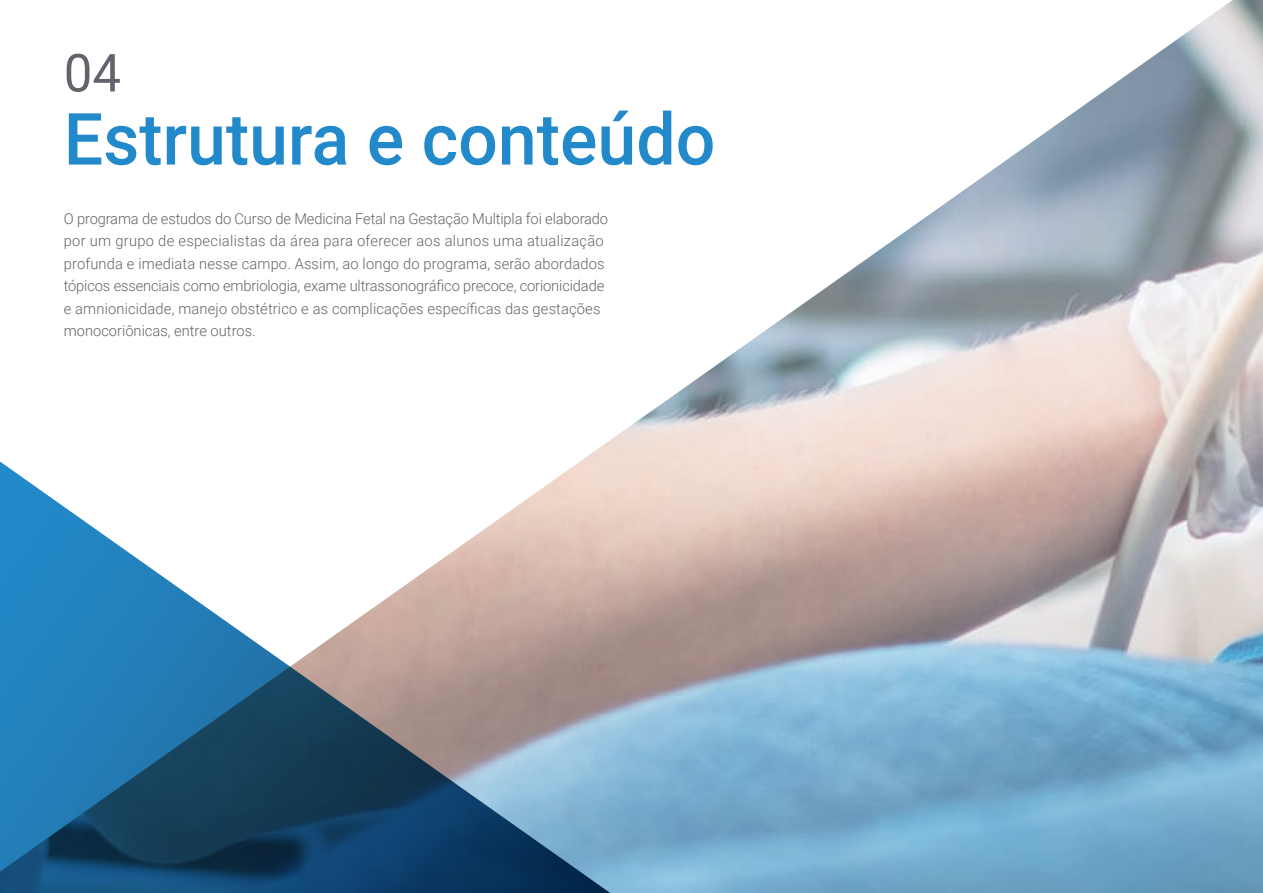
<style>
.page{position:relative;width:1263px;height:893px;background:#fff}
.page>*{position:absolute;margin:0;border:0;box-sizing:border-box;transform-origin:0 0}
.t1{font:500 72px "Roboto";color:#2289ca}
.t2{font:52.5px "Roboto";color:#61646a}
.t3{font:300 15px/22.5px "Roboto";letter-spacing:.01em;color:#61646a}
</style>
<div class="page">
<img style="left:602px;top:0;width:661px;height:893px">
<svg style="left:0;top:446px;width:640px;height:447px"></svg>
<h2 class="t2" style="left:64px;top:36px;width:59px">04</h2>
<h1 class="t1" style="left:64px;top:89px;width:653px">Estrutura e conteúdo</h1>
<p class="t3" style="left:64px;top:207px;width:546px">O programa de estudos do Curso de Medicina Fetal na Gestação Multipla foi elaborado por um grupo de especialistas da área para oferecer aos alunos uma atualização profunda e imediata nesse campo. Assim, ao longo do programa, serão abordados tópicos essenciais como embriologia, exame ultrassonográfico precoce, corionicidade e amnionicidade, manejo obstétrico e as complicações específicas das gestações monocoriônicas, entre outros.</p>
</div>
